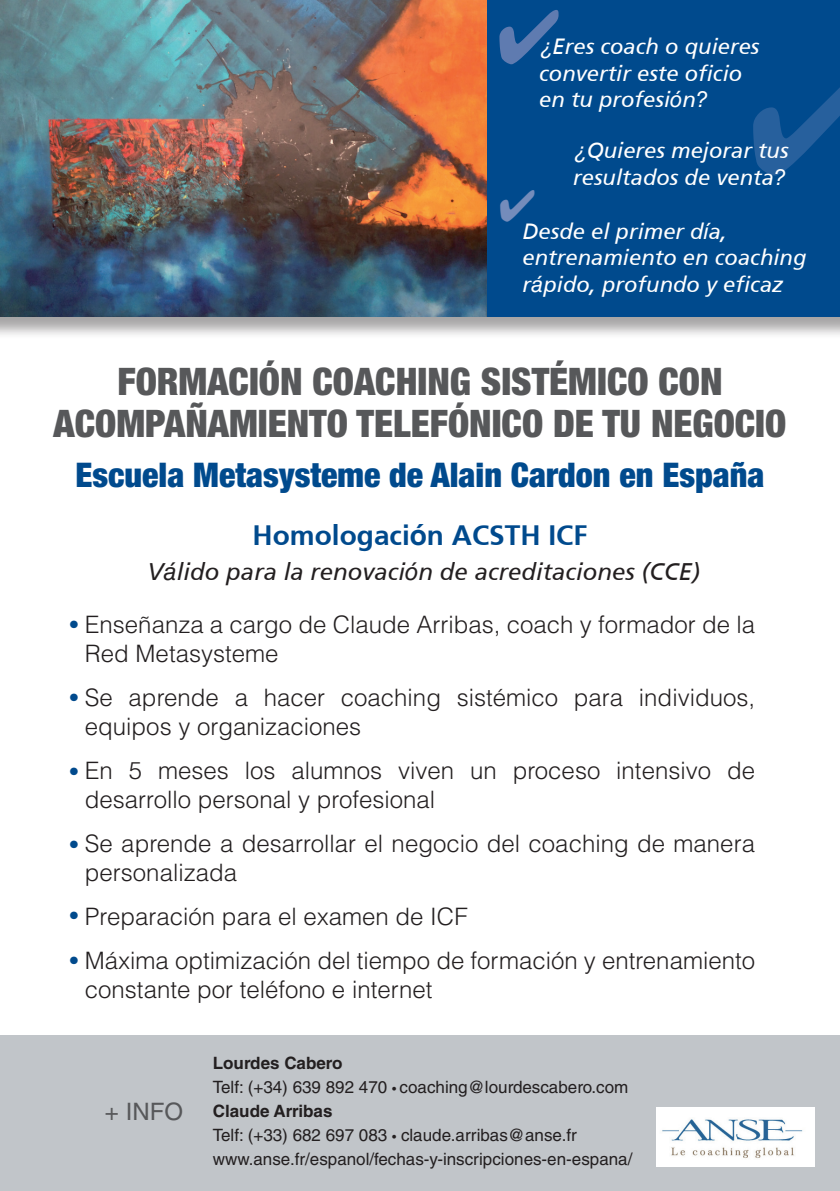
<style>
.page{position:relative;width:840px;height:1191px;background:#fff}
.page>*{position:absolute;margin:0;border:0;box-sizing:border-box;transform-origin:0 0}
.t1{font:900 condensed 38px/42px "Helvetica Neue";color:#57585a;text-align:center}
.t2{font:900 condensed 34px "Helvetica Neue";color:#004a8d}
.t3{font:700 28px "Frutiger SCIN Bdv 1";color:#004a8d}
.t4{font:300 24px/28.8px "Helvetica LT Std";color:#231f20}
.t5{font:italic 24px "Frutiger SAIN Itv 1";color:#231f20}
.t6{font:24px "Helvetica LT Std";color:#57585a}
.t7{font:italic 22px/26.4px "Frutiger SBIN Itv 1";color:#fff}
.t8{font:17px/24px "Helvetica LT Std";color:#231f20}
.s1{color:#5f7bb0}
.s2{font-family:"Helvetica LT Std"}
.s3{font-weight:400;color:#004a8d}
.s4{font-weight:700}
.s5{font-size:12px}
</style>
<div class="page">
<div style="left:0;top:0;width:839px;height:339px;background:#231f20;opacity:.4"></div>
<div style="left:0;top:0;width:839px;height:317px;background:#004a8d"></div>
<img style="left:0;top:0;width:486px;height:316px">
<div style="left:0;top:1036px;width:839px;height:155px;background:#c1c5c9"></div>
<img style="left:656px;top:1107px;width:158px;height:59px">
<p class="t7" style="left:539px;top:35px;width:222px;text-indent:-42px"><span class="s1">✔</span><span class="s2">¿</span>Eres coach o quieres convertir este oficio en tu profesi<span class="s2">ó</span>n<span class="s2">?</span></p>
<p class="t7" style="left:573px;top:139px;width:217px"><span class="s2">¿</span>Quieres mejorar tus resultados de venta<span class="s2">?</span></p>
<p class="t7" style="left:522px;top:219px;width:285px">Desde el primer d<span class="s2">í</span>a, entrenamiento en coaching r<span class="s2">á</span>pido, profundo y eficaz</p>
<h1 class="t1" style="left:54px;top:360px;width:733px">FORMACIÓN COACHING SISTÉMICO CON<br>ACOMPAÑAMIENTO TELEFÓNICO DE TU NEGOCIO</h1>
<h2 class="t2" style="left:75px;top:454px;width:690px">Escuela Metasysteme de Alain Cardon en España</h2>
<p class="t3" style="left:252px;top:518px;width:336px">Homologaci<span class="s2">ó</span>n ACSTH ICF</p>
<p class="t5" style="left:147px;top:557px;width:554px">V<span class="s2">á</span>lido para la renovaci<span class="s2">ó</span>n de acreditaciones (CCE)</p>
<p class="t4" style="left:85px;top:610px;width:671px;text-indent:-15px"><span class="s3">•</span> Enseñanza a cargo de Claude Arribas, coach y formador de la<br>Red Metasysteme</p>
<p class="t4" style="left:85px;top:683px;width:671px;text-indent:-15px"><span class="s3">•</span> Se aprende a hacer coaching sistémico para individuos, equipos y organizaciones</p>
<p class="t4" style="left:85px;top:756px;width:671px;text-indent:-15px"><span class="s3">•</span> En 5 meses los alumnos viven un proceso intensivo de desarrollo personal y profesional</p>
<p class="t4" style="left:85px;top:829px;width:671px;text-indent:-15px"><span class="s3">•</span> Se aprende a desarrollar el negocio del coaching de manera personalizada</p>
<p class="t4" style="left:70px;top:901px;width:399px"><span class="s3">•</span> Preparación para el examen de ICF</p>
<p class="t4" style="left:85px;top:946px;width:671px;text-indent:-15px"><span class="s3">•</span> Máxima optimización del tiempo de formación y entrenamiento constante por teléfono e internet</p>
<p class="t6" style="left:105px;top:1098px;width:80px">+ INFO</p>
<p class="t8" style="left:213px;top:1050px;width:421px"><span class="s4">Lourdes Cabero<br></span>Telf: (+34) 639 892 470 <span class="s5">•</span> coaching@lourdescabero.com <span class="s4">Claude Arribas<br></span>Telf: (+33) 682 697 083 <span class="s5">•</span> claude.arribas@anse.fr www.anse.fr/espanol/fechas-y-inscripciones-en-espana/</p>
</div>
